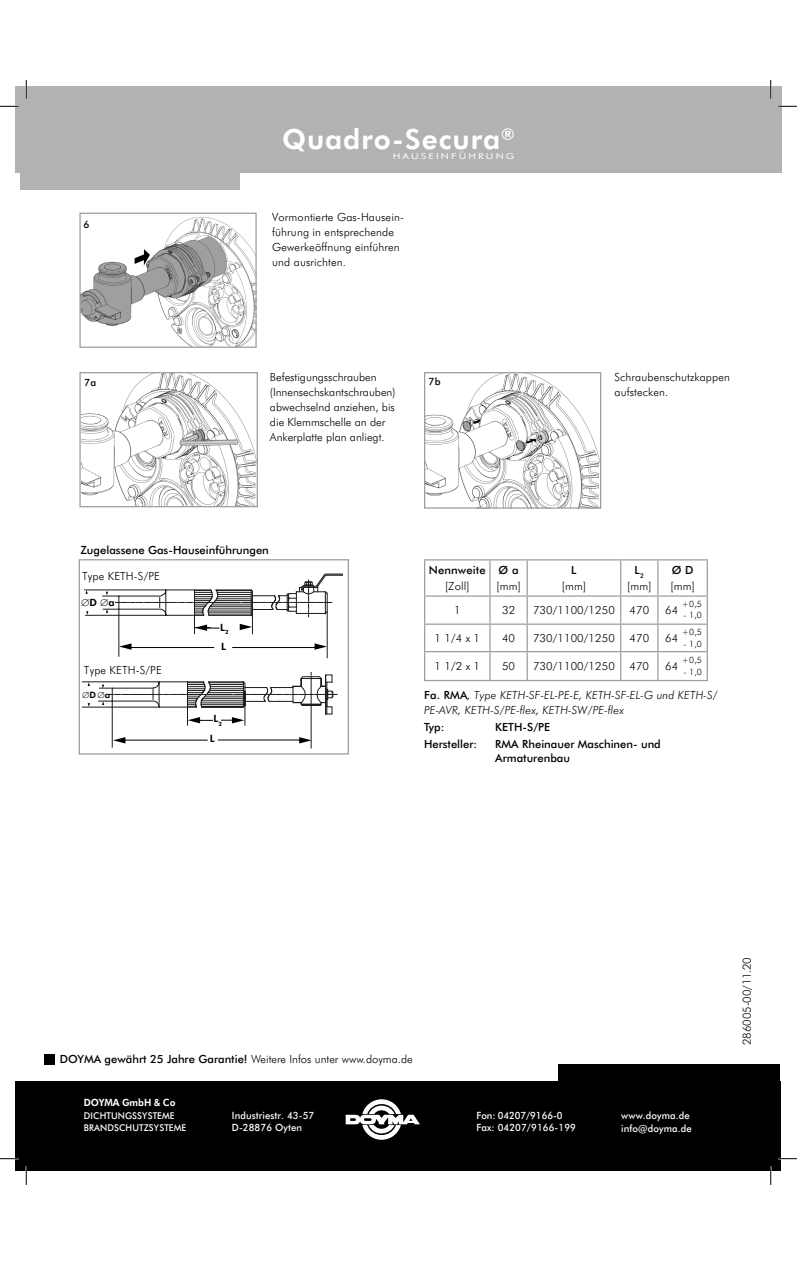
<style>
.page{position:relative;width:797px;height:1265px;background:#fff}
.page>*{position:absolute;margin:0;border:0;box-sizing:border-box;transform-origin:0 0}
.t1{font:700 27.88px "Futura BT";letter-spacing:.035em;color:#fff}
.t2{font:300 11.25px/15px "Futura BT";letter-spacing:.01em;color:#000}
.t3{font:500 11.25px/13.5px "Futura BT";color:#000}
.t4{font:italic 300 11.25px/15px "Futura BT";letter-spacing:.01em;color:#000}
.t5{font:500 10px/12.5px "Futura BT";letter-spacing:.01em;color:#fff;scale:.95 1}
.t6{font:700 10px "Futura BT";letter-spacing:-.005em;color:#fff;scale:.95 1}
.t7{font:700 10px/19px "Futura BT";color:#000}
.t8{font:500 10px "Futura BT";color:#000}
.t9{font:500 9.38px/12.5px "Futura BT";letter-spacing:.01em;color:#fff;scale:.95 1}
.t10{font:300 8.75px/17.2px "Futura BT";color:#000}
.t11{font:700 8.75px "Futura BT";color:#000}
.t12{font:8.12px "Futura BT";letter-spacing:.2em;color:#fff;scale:1.3 1}
.s1{font-weight:500}
.s2{font-weight:500;font-style:normal}
</style>
<div class="page">
<div style="left:16px;top:87px;width:765px;height:86px;background:#b2b2b2"></div>
<div style="left:20px;top:166px;width:219px;height:24px;background:#b2b2b2"></div>
<div style="left:44px;top:1054px;width:11px;height:11px;background:#000"></div>
<div style="left:16px;top:1081px;width:764px;height:89px;background:#000"></div>
<div style="left:558px;top:1064px;width:221px;height:37px;background:#000"></div>
<svg style="left:346px;top:1099px;width:74px;height:41px"></svg>
<img style="left:81px;top:374px;width:175px;height:131px">
<div style="left:79px;top:372px;width:179px;height:135px;border:1px solid #9d9d9d"></div>
<img style="left:81px;top:217px;width:174px;height:129px">
<div style="left:79px;top:213px;width:178px;height:135px;border:1px solid #9d9d9d"></div>
<img style="left:426px;top:374px;width:173px;height:133px">
<div style="left:424px;top:372px;width:177px;height:137px;border:1px solid #9d9d9d"></div>
<hr style="left:327px;top:612px;width:1px;height:46px;background:#1b1b1b">
<hr style="left:86px;top:615px;width:80px;height:1px;background:#1b1b1b">
<hr style="left:85px;top:590px;width:81px;height:1px;background:#1b1b1b">
<hr style="left:83px;top:707px;width:76px;height:1px;background:#1b1b1b">
<hr style="left:83px;top:682px;width:76px;height:1px;background:#1b1b1b">
<hr style="left:311px;top:705px;width:1px;height:43px;background:#1b1b1b">
<div style="left:79px;top:559px;width:270px;height:196px;border:1px solid #9d9d9d"></div>
<svg style="left:103px;top:573px;width:239px;height:84px"></svg>
<svg style="left:96px;top:672px;width:241px;height:75px"></svg>
<hr style="left:424px;top:559px;width:66px;height:1px;background:#9d9d9d">
<hr style="left:424px;top:560px;width:1px;height:35px;background:#9d9d9d">
<hr style="left:490px;top:559px;width:37px;height:1px;background:#9d9d9d">
<hr style="left:489px;top:560px;width:1px;height:35px;background:#9d9d9d">
<hr style="left:527px;top:559px;width:93px;height:1px;background:#9d9d9d">
<hr style="left:526px;top:560px;width:2px;height:35px;background:#9d9d9d">
<hr style="left:620px;top:559px;width:38px;height:1px;background:#9d9d9d">
<hr style="left:620px;top:560px;width:1px;height:35px;background:#9d9d9d">
<hr style="left:658px;top:559px;width:50px;height:1px;background:#9d9d9d">
<hr style="left:657px;top:560px;width:1px;height:35px;background:#9d9d9d">
<hr style="left:706px;top:560px;width:2px;height:35px;background:#9d9d9d">
<hr style="left:424px;top:595px;width:66px;height:2px;background:#9d9d9d">
<hr style="left:490px;top:595px;width:37px;height:2px;background:#9d9d9d">
<hr style="left:527px;top:595px;width:93px;height:2px;background:#9d9d9d">
<hr style="left:526px;top:597px;width:2px;height:27px;background:#9d9d9d">
<hr style="left:620px;top:595px;width:38px;height:2px;background:#9d9d9d">
<hr style="left:658px;top:595px;width:50px;height:2px;background:#9d9d9d">
<hr style="left:706px;top:597px;width:2px;height:27px;background:#9d9d9d">
<hr style="left:424px;top:624px;width:66px;height:1px;background:#9d9d9d">
<hr style="left:490px;top:624px;width:37px;height:1px;background:#9d9d9d">
<hr style="left:527px;top:624px;width:93px;height:1px;background:#9d9d9d">
<hr style="left:526px;top:625px;width:2px;height:26px;background:#9d9d9d">
<hr style="left:620px;top:624px;width:38px;height:1px;background:#9d9d9d">
<hr style="left:658px;top:624px;width:50px;height:1px;background:#9d9d9d">
<hr style="left:706px;top:625px;width:2px;height:26px;background:#9d9d9d">
<hr style="left:424px;top:651px;width:66px;height:1px;background:#9d9d9d">
<svg style="left:424px;top:597px;width:1px;height:83px"></svg>
<hr style="left:490px;top:651px;width:37px;height:1px;background:#9d9d9d">
<svg style="left:489px;top:597px;width:1px;height:83px"></svg>
<hr style="left:527px;top:651px;width:93px;height:1px;background:#9d9d9d">
<hr style="left:526px;top:652px;width:2px;height:28px;background:#9d9d9d">
<hr style="left:620px;top:651px;width:38px;height:1px;background:#9d9d9d">
<svg style="left:620px;top:597px;width:1px;height:83px"></svg>
<hr style="left:658px;top:651px;width:50px;height:1px;background:#9d9d9d">
<svg style="left:657px;top:597px;width:1px;height:83px"></svg>
<hr style="left:706px;top:652px;width:2px;height:28px;background:#9d9d9d">
<hr style="left:424px;top:680px;width:66px;height:1px;background:#9d9d9d">
<hr style="left:490px;top:680px;width:37px;height:1px;background:#9d9d9d">
<hr style="left:527px;top:680px;width:93px;height:1px;background:#9d9d9d">
<hr style="left:620px;top:680px;width:38px;height:1px;background:#9d9d9d">
<hr style="left:658px;top:680px;width:50px;height:1px;background:#9d9d9d">
<svg style="left:0;top:106px;width:19px;height:1px"></svg>
<svg style="left:778px;top:106px;width:19px;height:1px"></svg>
<svg style="left:0;top:1158px;width:19px;height:1px"></svg>
<svg style="left:778px;top:1158px;width:19px;height:1px"></svg>
<svg style="left:25px;top:80px;width:2px;height:19px"></svg>
<svg style="left:25px;top:1166px;width:2px;height:19px"></svg>
<svg style="left:770px;top:80px;width:1px;height:19px"></svg>
<svg style="left:770px;top:1166px;width:1px;height:19px"></svg>
<p class="t8" style="left:83px;top:218px;width:8px">6</p>
<h1 class="t1" style="left:282px;top:120px;width:234px">Quadro-Secura<sup>®</sup></h1>
<p class="t12" style="left:393px;top:151px;width:95px">HAUSEINFÜHRUNG</p>
<p class="t2" style="left:272px;top:209px;width:133px">Vormontierte Gas-Hausein&shy;führung in entsprechende<br>Gewerkeöffnung einführen und ausrichten.</p>
<p class="t2" style="left:270px;top:369px;width:127px">Befestigungsschrauben (Innensechskantschrauben) abwechselnd anziehen, bis die Klemmschelle an der<br>Ankerplatte plan anliegt.</p>
<p class="t8" style="left:84px;top:376px;width:13px">7a</p>
<p class="t8" style="left:428px;top:375px;width:13px">7b</p>
<p class="t3" style="left:80px;top:543px;width:190px">Zugelassene Gas-Hauseinführungen</p>
<p class="t2" style="left:82px;top:568px;width:79px">Type KETH-S/PE</p>
<p class="t3" style="left:429px;top:563px;width:58px">Nennweite</p>
<p class="t2" style="left:445px;top:578px;width:26px">[Zoll]</p>
<p class="t3" style="left:498px;top:563px;width:21px">Ø a</p>
<p class="t2" style="left:496px;top:578px;width:26px">[mm]</p>
<p class="t2" style="left:614px;top:369px;width:117px">Schraubenschutzkappen aufstecken.</p>
<p class="t3" style="left:571px;top:563px;width:7px">L</p>
<p class="t2" style="left:562px;top:578px;width:26px">[mm]</p>
<p class="t2" style="left:627px;top:562px;width:26px;line-height:16.1px;text-align:center"><span class="s1">L</span><sub>2 </sub>[mm]</p>
<p class="t3" style="left:671px;top:563px;width:23px">Ø D</p>
<p class="t2" style="left:670px;top:578px;width:26px">[mm]</p>
<p class="t7" style="left:81px;top:593px;width:35px">∅D ∅a</p>
<p class="t2" style="left:84px;top:662px;width:79px">Type KETH-S/PE</p>
<p class="t11" style="left:82px;top:688px;width:30px">∅D ∅a</p>
<p class="t7" style="left:220px;top:617px;width:10px">L<sub>2<br></sub>L</p>
<p class="t7" style="left:210px;top:708px;width:14px;line-height:20.1px;text-indent:3px">L<sub>2<br></sub>L</p>
<p class="t10" style="left:681px;top:595px;width:22px">+0,5</p>
<p class="t10" style="left:681px;top:606px;width:22px">- 1,0 +0,5</p>
<p class="t10" style="left:681px;top:635px;width:22px;line-height:16.8px">- 1,0 +0,5</p>
<p class="t10" style="left:683px;top:663px;width:20px">- 1,0</p>
<p class="t2" style="left:454px;top:603px;width:8px">1</p>
<p class="t2" style="left:502px;top:603px;width:15px">32</p>
<p class="t2" style="left:533px;top:603px;width:83px">730/1100/1250</p>
<p class="t2" style="left:629px;top:603px;width:21px">470</p>
<p class="t2" style="left:665px;top:603px;width:15px">64</p>
<p class="t2" style="left:434px;top:630px;width:47px">1 1/4 x 1</p>
<p class="t2" style="left:502px;top:630px;width:15px">40</p>
<p class="t2" style="left:533px;top:630px;width:83px">730/1100/1250</p>
<p class="t2" style="left:629px;top:630px;width:21px">470</p>
<p class="t2" style="left:665px;top:630px;width:15px">64</p>
<p class="t2" style="left:434px;top:659px;width:47px">1 1/2 x 1</p>
<p class="t2" style="left:502px;top:659px;width:15px">50</p>
<p class="t2" style="left:533px;top:659px;width:83px">730/1100/1250</p>
<p class="t2" style="left:629px;top:659px;width:21px">470</p>
<p class="t2" style="left:665px;top:659px;width:15px">64</p>
<p class="t4" style="left:424px;top:687px;width:295px"><span class="s2">Fa. RMA</span>, Type KETH-SF-EL-PE-E, KETH-SF-EL-G und KETH-S/<br>PE-AVR, KETH-S/PE-flex, KETH-SW/PE-flex</p>
<p class="t3" style="left:424px;top:720px;width:22px">Typ:</p>
<p class="t3" style="left:495px;top:720px;width:56px">KETH-S/PE</p>
<p class="t3" style="left:424px;top:737px;width:55px">Hersteller:</p>
<p class="t3" style="left:495px;top:737px;width:167px">RMA Rheinauer Maschinen- und<br>Armaturenbau</p>
<p class="t2" style="left:60px;top:1051px;width:354px"><span class="s1">DOYMA gewährt 25 Jahre Garantie!</span> Weitere Infos unter www.doyma.de</p>
<p class="t6" style="left:84px;top:1096px;width:98px">DOYMA GmbH &amp; Co</p>
<p class="t9" style="left:84px;top:1109px;width:109px">DICHTUNGSSYSTEME<br>BRANDSCHUTZSYSTEME</p>
<p class="t5" style="left:232px;top:1108px;width:88px">Industriestr. 43-57<br>D-28876 Oyten</p>
<p class="t5" style="left:621px;top:1109px;width:76px">www.doyma.de info@doyma.de</p>
<p class="t5" style="left:476px;top:1108px;width:106px">Fon: 04207/9166-0<br>Fax: 04207/9166-199</p>
<p class="t2" style="left:739px;top:1045px;width:90px;rotate:-90deg">286005-00/11.20</p>
</div>
